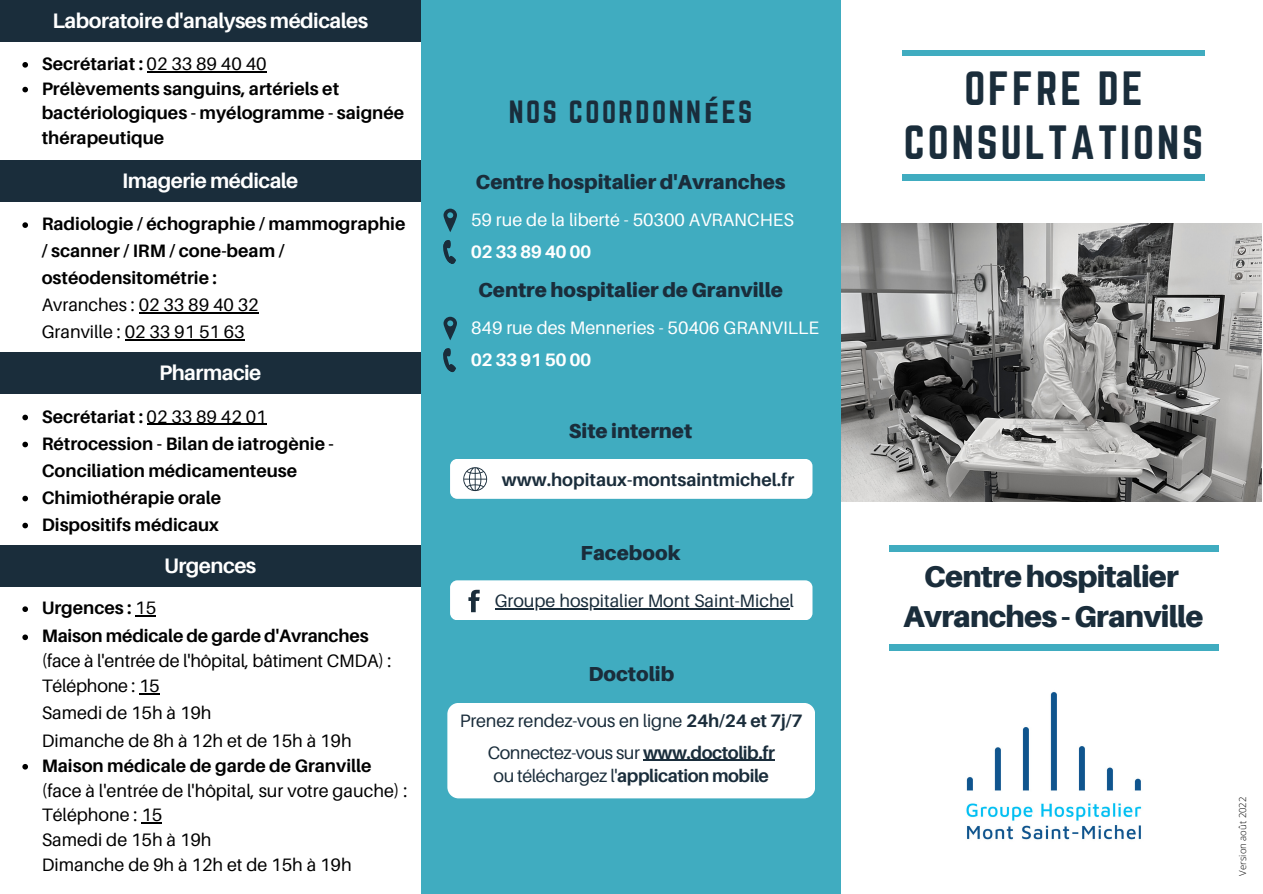
<style>
.page{position:relative;width:1263px;height:894px;background:#fff}
.page>*{position:absolute;margin:0;border:0;box-sizing:border-box;transform-origin:0 0}
.t1{font:42px/54px "Norwester";letter-spacing:.07em;color:#1a2d3b;text-align:center}
.t2{font:900 30px "Aileron";letter-spacing:-.025em;color:#1a2d3b}
.t3{font:28.05px "Norwester";letter-spacing:.09em;color:#1a2d3b}
.t4{font:700 21px "Aileron";letter-spacing:-.025em;color:#fff}
.t5{font:900 20.25px "Aileron";color:#1a2d3b}
.t6{font:700 18px/27px "Aileron";color:#000}
.t7{font:18px "Aileron";color:#000}
.t8{font:18px "Aileron";letter-spacing:-.01em;color:#1a2d3b}
.t9{font:18px "Aileron";color:#fff}
.t10{font:700 18px "Aileron";letter-spacing:-.025em;color:#1a2d3b}
.t11{font:700 18px "Aileron";color:#1a2d3b}
.t12{font:700 18px "Aileron";letter-spacing:-.025em;color:#fff}
.t13{font:300 9.6px "Open Sans";color:#000}
.s1{font-weight:400}
.s2{font-family:"Noto Sans";font-weight:700}
.s3{font-weight:700}
</style>
<div class="page">
<img style="left:966px;top:692px;width:176px;height:148px">
<img style="left:840px;top:224px;width:421px;height:277px">
<div style="left:903px;top:174px;width:301px;height:6px;background:#40acc0"></div>
<div style="left:889px;top:545px;width:329px;height:6px;background:#40acc0"></div>
<div style="left:889px;top:644px;width:329px;height:6px;background:#40acc0"></div>
<div style="left:903px;top:50px;width:301px;height:6px;background:#40acc0"></div>
<div style="left:421px;top:0;width:419px;height:893px;background:#40acc0"></div>
<div style="left:447px;top:702px;width:368px;height:96px;background:#fff;border-radius:11px"></div>
<div style="left:450px;top:459px;width:362px;height:39px;background:#fff;border-radius:7px"></div>
<svg style="left:463px;top:467px;width:25px;height:24px"></svg>
<div style="left:450px;top:580px;width:362px;height:40px;background:#fff;border-radius:7px"></div>
<svg style="left:468px;top:589px;width:12px;height:23px"></svg>
<hr style="left:495px;top:608px;width:295px;height:1px;background:#1a2d3b">
<svg style="left:443px;top:240px;width:13px;height:24px"></svg>
<svg style="left:443px;top:208px;width:14px;height:24px"></svg>
<svg style="left:443px;top:348px;width:13px;height:25px"></svg>
<svg style="left:443px;top:317px;width:14px;height:23px"></svg>
<div style="left:0;top:160px;width:421px;height:42px;background:#1a2d3b"></div>
<div style="left:0;top:0;width:421px;height:42px;background:#1a2d3b"></div>
<div style="left:0;top:352px;width:421px;height:42px;background:#1a2d3b"></div>
<div style="left:0;top:544px;width:421px;height:42px;background:#1a2d3b"></div>
<svg style="left:22px;top:222px;width:6px;height:6px"></svg>
<hr style="left:139px;top:312px;width:120px;height:1px;background:#000">
<hr style="left:125px;top:339px;width:120px;height:1px;background:#000">
<svg style="left:22px;top:62px;width:6px;height:6px"></svg>
<hr style="left:147px;top:71px;width:120px;height:1px;background:#000">
<svg style="left:22px;top:87px;width:6px;height:5px"></svg>
<svg style="left:22px;top:414px;width:6px;height:6px"></svg>
<hr style="left:147px;top:423px;width:120px;height:1px;background:#000">
<svg style="left:22px;top:441px;width:6px;height:6px"></svg>
<svg style="left:22px;top:495px;width:6px;height:6px"></svg>
<svg style="left:22px;top:522px;width:6px;height:6px"></svg>
<svg style="left:22px;top:606px;width:6px;height:5px"></svg>
<svg style="left:135px;top:615px;width:21px;height:1px"></svg>
<svg style="left:22px;top:634px;width:6px;height:6px"></svg>
<svg style="left:22px;top:764px;width:6px;height:5px"></svg>
<hr style="left:139px;top:692px;width:21px;height:2px;background:#000">
<svg style="left:141px;top:822px;width:21px;height:1px"></svg>
<hr style="left:643px;top:759px;width:131px;height:1px;background:#1a2d3b">
<p class="t4" style="left:52px;top:7px;width:317px">Laboratoire d'analyses médicales</p>
<p class="t6" style="left:42px;top:50px;width:226px">Secrétariat : <span class="s1">02 33 89 40 40</span></p>
<p class="t6" style="left:42px;top:76px;width:364px;line-height:24.8px">Prélèvements sanguins, artériels et bactériologiques - myélogramme - saignée thérapeutique</p>
<p class="t4" style="left:122px;top:167px;width:178px">Imagerie médicale</p>
<p class="t6" style="left:42px;top:210px;width:365px">Radiologie / échographie / mammographie / scanner / IRM / cone-beam / ostéodensitométrie :</p>
<p class="t7" style="left:42px;top:294px;width:218px">Avranches : 02 33 89 40 32</p>
<p class="t7" style="left:42px;top:321px;width:204px">Granville : 02 33 91 51 63</p>
<p class="t4" style="left:159px;top:359px;width:104px">Pharmacie</p>
<p class="t6" style="left:42px;top:402px;width:226px">Secrétariat : <span class="s1">02 33 89 42 01</span></p>
<p class="t6" style="left:42px;top:429px;width:294px">Rétrocession - Bilan de iatrogènie -<br>Conciliation médicamenteuse</p>
<p class="t6" style="left:42px;top:483px;width:181px">Chimiothérapie orale</p>
<p class="t6" style="left:42px;top:510px;width:179px">Dispositifs médicaux</p>
<p class="t4" style="left:164px;top:552px;width:94px">Urgences</p>
<p class="t6" style="left:42px;top:594px;width:116px">Urgences : <span class="s1">15</span></p>
<p class="t6" style="left:42px;top:622px;width:328px">Maison médicale de garde d'Avranches</p>
<p class="t7" style="left:42px;top:649px;width:351px">(face à l'entrée de l'hôpital, bâtiment CMDA) :</p>
<p class="t7" style="left:42px;top:674px;width:120px">Téléphone : 15</p>
<p class="t7" style="left:42px;top:701px;width:171px">Samedi de 15h à 19h</p>
<p class="t7" style="left:42px;top:729px;width:311px">Dimanche de 8h à 12h et de 15h à 19h</p>
<p class="t7" style="left:42px;top:778px;width:367px">(face à l'entrée de l'hôpital, sur votre gauche) :</p>
<p class="t7" style="left:42px;top:803px;width:122px">Téléphone : 15</p>
<p class="t7" style="left:42px;top:828px;width:171px">Samedi de 15h à 19h</p>
<p class="t7" style="left:42px;top:853px;width:311px">Dimanche de 9h à 12h et de 15h à 19h</p>
<p class="t6" style="left:42px;top:751px;width:331px">Maison médicale de garde de Granville</p>
<p class="t3" style="left:509px;top:95px;width:245px">NOS COORDONN<span class="s2">É</span>ES</p>
<p class="t5" style="left:475px;top:169px;width:312px">Centre hospitalier d'Avranches</p>
<p class="t9" style="left:471px;top:208px;width:324px">59 rue de la liberté - 50300 AVRANCHES</p>
<p class="t12" style="left:471px;top:240px;width:122px">02 33 89 40 00</p>
<p class="t5" style="left:478px;top:277px;width:307px">Centre hospitalier de Granville</p>
<p class="t9" style="left:471px;top:317px;width:350px">849 rue des Menneries - 50406 GRANVILLE</p>
<p class="t12" style="left:471px;top:348px;width:122px">02 33 91 50 00</p>
<p class="t5" style="left:569px;top:418px;width:125px">Site internet</p>
<p class="t11" style="left:502px;top:468px;width:294px">www.hopitaux-montsaintmichel.fr</p>
<p class="t5" style="left:581px;top:540px;width:101px">Facebook</p>
<p class="t8" style="left:495px;top:589px;width:301px">Groupe hospitalier Mont Saint-Michel</p>
<p class="t5" style="left:588px;top:661px;width:87px">Doctolib</p>
<p class="t8" style="left:460px;top:709px;width:344px">Prenez rendez-vous en ligne <span class="s3">24h/24 et 7j/7</span></p>
<p class="t8" style="left:488px;top:741px;width:289px">Connectez-vous sur <span class="s3">www.doctolib.fr</span></p>
<p class="t10" style="left:494px;top:764px;width:277px"><span class="s1">ou téléchargez l'</span>application mobile</p>
<p class="t1" style="left:904px;top:61px;width:301px">OFFRE DE<br>CONSULTATIONS</p>
<p class="t2" style="left:924px;top:558px;width:256px">Centrehospitalier</p>
<p class="t2" style="left:903px;top:597px;width:302px">Avranches-Granville</p>
<p class="t13" style="left:1236px;top:875px;width:80px;rotate:-90deg">Version août 2022</p>
</div>
